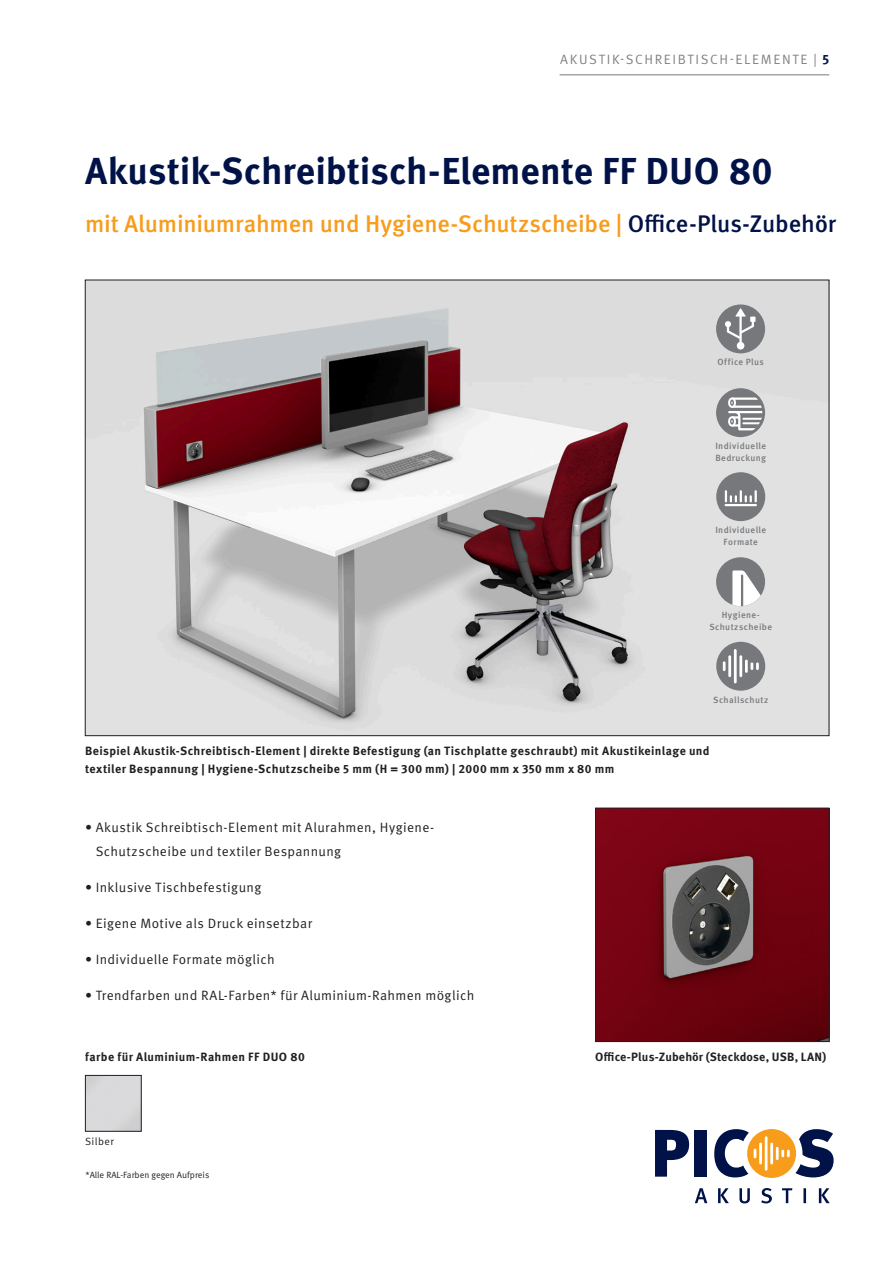
<style>
.page{position:relative;width:893px;height:1263px;background:#fff}
.page>*{position:absolute;margin:0;border:0;box-sizing:border-box;transform-origin:0 0}
.t1{font:700 37.5px "Meta Pro";color:#001247}
.t2{font:500 24px "Meta Pro";letter-spacing:-.01em;color:#f89c1c}
.t3{font:13.5px/24px "Meta Pro";letter-spacing:.025em;color:#231f20}
.t4{font:13.5px "Meta Pro";letter-spacing:.12em;color:#808285}
.t5{font:700 12px/18px "Meta Pro";letter-spacing:.03em;color:#231f20}
.t6{font:700 12px "Meta Pro";letter-spacing:.01em;color:#231f20}
.t7{font:10.5px "Meta Pro";letter-spacing:.04em;color:#231f20}
.t8{font:500 9px/12px "Meta Pro";letter-spacing:.04em;color:#76787b;text-align:center}
.t9{font:9px "Meta Pro";color:#231f20}
.s1{font-weight:700;color:#001247}
.s2{color:#001247}
</style>
<div class="page">
<img style="left:87px;top:282px;width:740px;height:452px">
<img style="left:597px;top:810px;width:230px;height:230px">
<div style="left:595px;top:808px;width:234px;height:234px;border:1px solid #231f20"></div>
<hr style="left:560px;top:75px;width:269px;height:1px;background:#76787b">
<div style="left:716px;top:642px;width:49px;height:49px;background:#76787b;border-radius:50%"></div>
<svg style="left:723px;top:661px;width:2px;height:10px"></svg>
<hr style="left:739px;top:655px;width:3px;height:22px;background:#fff">
<svg style="left:745px;top:660px;width:14px;height:13px"></svg>
<hr style="left:728px;top:655px;width:3px;height:22px;background:#fff">
<hr style="left:734px;top:649px;width:3px;height:34px;background:#fff">
<div style="left:716px;top:304px;width:49px;height:49px;background:#76787b;border-radius:50%"></div>
<div style="left:737px;top:342px;width:7px;height:8px;background:#fff;border-radius:50%"></div>
<hr style="left:739px;top:315px;width:3px;height:30px;background:#fff">
<svg style="left:725px;top:308px;width:30px;height:32px"></svg>
<div style="left:716px;top:388px;width:49px;height:49px;background:#76787b;border-radius:50%"></div>
<svg style="left:728px;top:396px;width:34px;height:35px"></svg>
<div style="left:716px;top:472px;width:49px;height:49px;background:#76787b;border-radius:50%"></div>
<hr style="left:726px;top:504px;width:30px;height:2px;background:#fff">
<svg style="left:725px;top:491px;width:32px;height:10px"></svg>
<div style="left:716px;top:557px;width:49px;height:49px;background:#76787b;border-radius:50%"></div>
<svg style="left:732px;top:570px;width:33px;height:36px"></svg>
<hr style="left:741px;top:576px;width:2px;height:30px;background:#76787b">
<div style="left:85px;top:1075px;width:56px;height:56px;border:1px solid #231f20"></div>
<svg style="left:747px;top:1129px;width:49px;height:49px"></svg>
<svg style="left:695px;top:1188px;width:135px;height:15px"></svg>
<svg style="left:655px;top:1130px;width:34px;height:47px"></svg>
<div style="left:695px;top:1130px;width:12px;height:47px;background:#001247"></div>
<svg style="left:714px;top:1129px;width:42px;height:48px"></svg>
<hr style="left:770px;top:1142px;width:3px;height:22px;background:#fff">
<svg style="left:776px;top:1129px;width:58px;height:48px"></svg>
<hr style="left:759px;top:1142px;width:3px;height:22px;background:#fff">
<hr style="left:765px;top:1136px;width:2px;height:35px;background:#fff">
<p class="t4" style="left:560px;top:51px;width:271px">AKUSTIK-SCHREIBTISCH-ELEMENTE | <span class="s1">5</span></p>
<h1 class="t1" style="left:85px;top:147px;width:689px">Akustik-Schreibtisch-Elemente FF DUO 80</h1>
<h2 class="t2" style="left:85px;top:208px;width:753px">mit Aluminiumrahmen und Hygiene-Schutzscheibe | <span class="s2">Office-Plus-Zubehör</span></h2>
<p class="t8" style="left:718px;top:356px;width:48px">Office Plus</p>
<p class="t8" style="left:715px;top:440px;width:52px;text-align:left">Individuelle<br>Bedruckung</p>
<p class="t8" style="left:715px;top:524px;width:52px">Individuelle<br>Formate</p>
<p class="t8" style="left:709px;top:609px;width:64px">Hygiene-<br>Schutzscheibe</p>
<p class="t8" style="left:713px;top:694px;width:57px">Schallschutz</p>
<p class="t5" style="left:85px;top:742px;width:626px">Beispiel Akustik-Schreibtisch-Element | direkte Befestigung (an Tischplatte geschraubt) mit Akustikeinlage und textiler Bespannung | Hygiene-Schutzscheibe 5 mm (H = 300 mm) | 2000 mm x 350 mm x 80 mm</p>
<p class="t3" style="left:96px;top:816px;width:340px;text-indent:-11px">• Akustik Schreibtisch-Element mit Alurahmen, Hygiene-<br>Schutzscheibe und textiler Bespannung</p>
<p class="t3" style="left:85px;top:876px;width:178px">• Inklusive Tischbefestigung</p>
<p class="t3" style="left:85px;top:912px;width:228px">• Eigene Motive als Druck einsetzbar</p>
<p class="t3" style="left:85px;top:948px;width:191px">• Individuelle Formate möglich</p>
<p class="t3" style="left:85px;top:984px;width:391px">• Trendfarben und RAL-Farben* für Aluminium-Rahmen möglich</p>
<p class="t5" style="left:85px;top:1048px;width:221px">farbe für Aluminium-Rahmen FF DUO 80</p>
<p class="t7" style="left:85px;top:1135px;width:30px">Silber</p>
<p class="t9" style="left:85px;top:1169px;width:125px">*Alle RAL-Farben gegen Aufpreis</p>
<p class="t6" style="left:595px;top:1049px;width:233px">Office-Plus-Zubehör (Steckdose, USB, LAN)</p>
</div>
